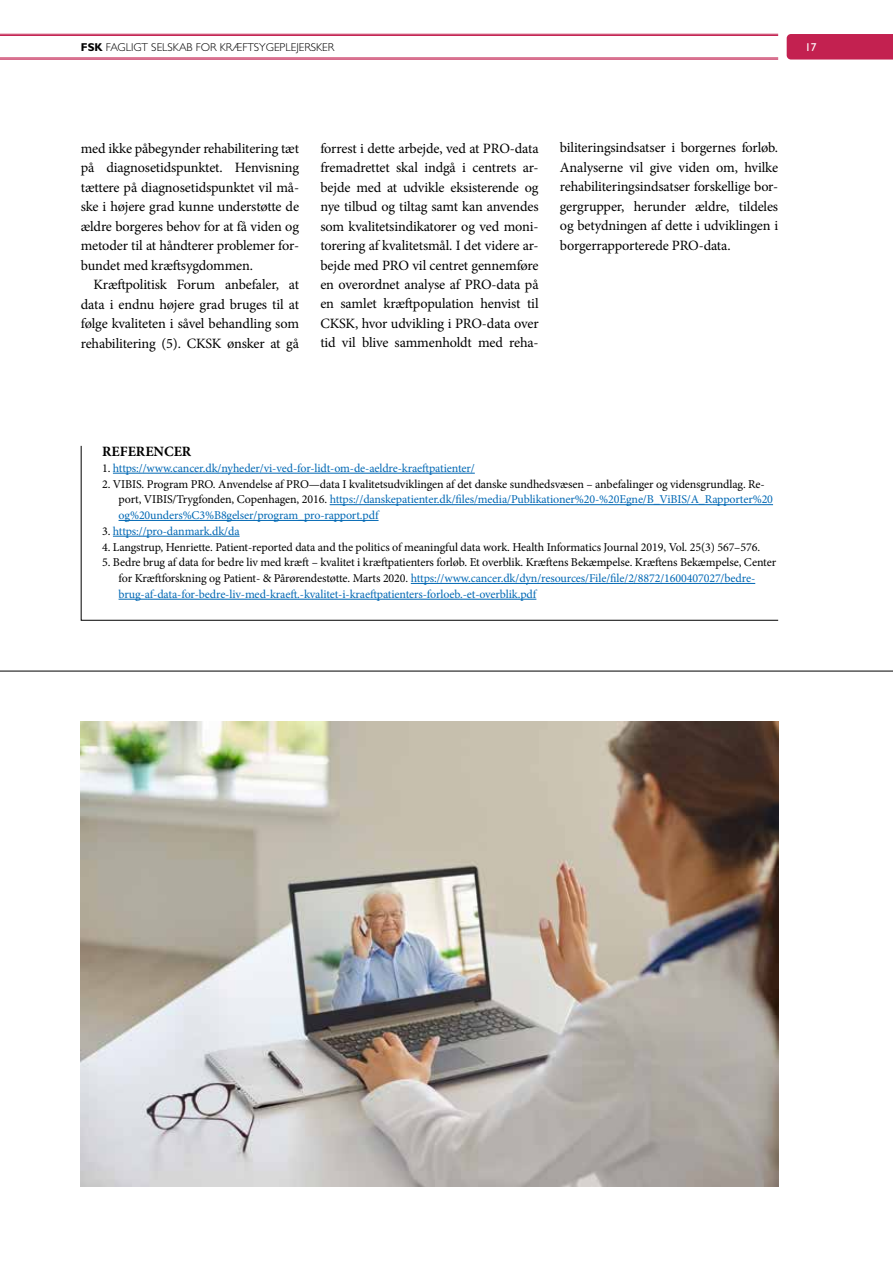
<style>
.page{position:relative;width:893px;height:1263px;background:#fff}
.page>*{position:absolute;margin:0;border:0;box-sizing:border-box;transform-origin:0 0}
.t1{font:14.25px/19.5px "Minion Pro";letter-spacing:-.015em;color:#000;text-align:justify}
.t2{font:700 14.25px "Minion Pro";color:#000}
.t3{font:12px/15.8px "Minion Pro";letter-spacing:-.01em;color:#000}
.t4{font:12px "Minion Pro";letter-spacing:-.01em;color:#0068b4}
.t5{font:300 11.4px "Gill Sans Std";color:#000}
.t6{font:11.4px "Gill Sans Std";color:#fff}
.s1{font-weight:700}
.s2{color:#000}
.s3{color:#0068b4}
</style>
<div class="page">
<div style="left:787px;top:34px;width:106px;height:26px;background:#c32150"></div>
<hr style="left:0;top:59px;width:778px;height:1px;background:#c32150">
<hr style="left:0;top:35px;width:778px;height:1px;background:#c32150">
<hr style="left:0;top:34px;width:778px;height:1px;background:#c32150">
<hr style="left:0;top:58px;width:778px;height:1px;background:#c32150">
<svg style="left:80px;top:445px;width:699px;height:176px"></svg>
<hr style="left:113px;top:473px;width:362px;height:1px;background:#0068b4">
<hr style="left:330px;top:504px;width:443px;height:1px;background:#0068b4">
<hr style="left:119px;top:520px;width:260px;height:1px;background:#0068b4">
<hr style="left:113px;top:536px;width:127px;height:1px;background:#0068b4">
<hr style="left:411px;top:583px;width:344px;height:1px;background:#0068b4">
<hr style="left:119px;top:599px;width:417px;height:1px;background:#0068b4">
<hr style="left:0;top:671px;width:893px;height:1px;background:#000">
<img style="left:81px;top:721px;width:697px;height:465px">
<p class="t5" style="left:81px;top:40px;width:255px"><span class="s1">FSK</span> FAGLIGT SELSKAB FOR KRÆFTSYGEPLEJERSKER</p>
<p class="t6" style="left:805px;top:40px;width:13px">17</p>
<p class="t1" style="left:81px;top:138px;width:220px">med ikke påbegynder rehabilitering tæt på diagnosetidspunktet. Henvisning tættere på diagnosetidspunktet vil må&shy;ske i højere grad kunne understøtte de ældre borgeres behov for at få viden og metoder til at håndterer problemer for&shy;bundet med kræftsygdommen.</p>
<p class="t1" style="left:81px;top:275px;width:220px;text-indent:13px">Kræftpolitisk Forum anbefaler, at data i endnu højere grad bruges til at følge kvaliteten i såvel behandling som rehabilitering (5). CKSK ønsker at gå</p>
<p class="t1" style="left:320px;top:138px;width:220px">forrest i dette arbejde, ved at PRO-data fremadrettet skal indgå i centrets ar&shy;bejde med at udvikle eksisterende og nye tilbud og tiltag samt kan anvendes som kvalitetsindikatorer og ved moni&shy;torering af kvalitetsmål. I det videre ar&shy;bejde med PRO vil centret gennemføre en overordnet analyse af PRO-data på en samlet kræftpopulation henvist til CKSK, hvor udvikling i PRO-data over tid vil blive sammenholdt med reha-</p>
<p class="t1" style="left:560px;top:138px;width:220px">biliteringsindsatser i borgernes forløb.<br>Analyserne vil give viden om, hvilke rehabiliteringsindsatser forskellige bor&shy;gergrupper, herunder ældre, tildeles og betydningen af dette i udviklingen i borgerrapporterede PRO-data.</p>
<p class="t2" style="left:102px;top:442px;width:91px">REFERENCER</p>
<p class="t4" style="left:102px;top:460px;width:374px"><span class="s2">1.</span> https://www.cancer.dk/nyheder/vi-ved-for-lidt-om-de-aeldre-kraeftpatienter/</p>
<p class="t3" style="left:119px;top:476px;width:656px;text-indent:-16px">2. VIBIS. Program PRO. Anvendelse af PRO—data I kvalitetsudviklingen af det danske sundhedsvæsen – anbefalinger og vidensgrundlag. Re&shy;port, VIBIS/Trygfonden, Copenhagen, 2016. <span class="s3">https://danskepatienter.dk/files/media/Publikationer%20-%20Egne/B_ViBIS/A_Rapporter%20 og%20unders%C3%B8gelser/program_pro-rapport.pdf</span></p>
<p class="t4" style="left:102px;top:523px;width:139px"><span class="s2">3.</span> https://pro-danmark.dk/da</p>
<p class="t3" style="left:102px;top:539px;width:659px">4. Langstrup, Henriette. Patient-reported data and the politics of meaningful data work. Health Informatics Journal 2019, Vol. 25(3) 567–576.</p>
<p class="t3" style="left:119px;top:555px;width:659px;text-indent:-16px">5. Bedre brug af data for bedre liv med kræft – kvalitet i kræftpatienters forløb. Et overblik. Kræftens Bekæmpelse. Kræftens Bekæmpelse, Center for Kræftforskning og Patient- &amp; Pårørendestøtte. Marts 2020. <span class="s3">https://www.cancer.dk/dyn/resources/File/file/2/8872/1600407027/bedre&shy;brug-af-data-for-bedre-liv-med-kraeft.-kvalitet-i-kraeftpatienters-forloeb.-et-overblik.pdf</span></p>
</div>
